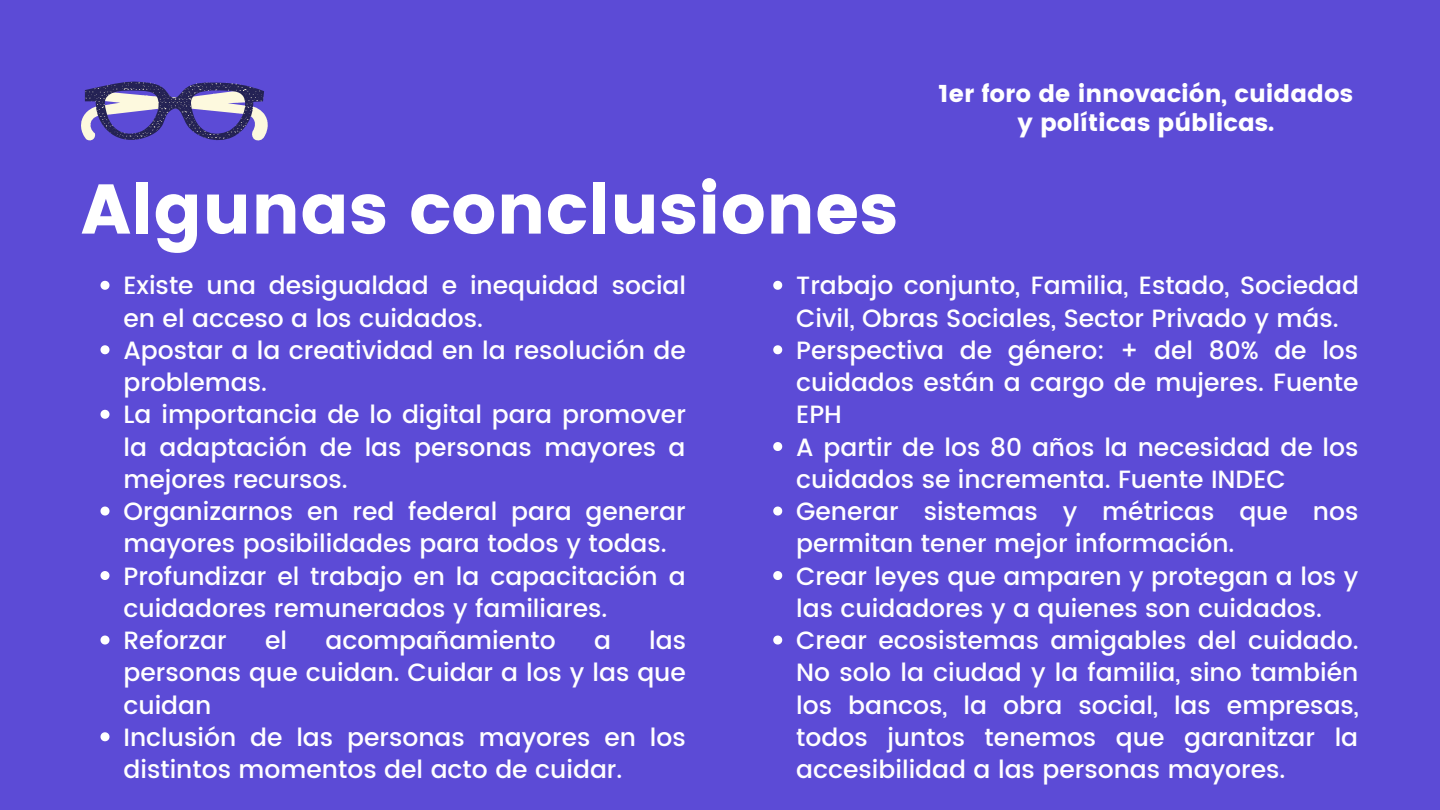
<style>
.page{position:relative;width:1440px;height:810px;background:#5c4bd6}
.page>*{position:absolute;margin:0;border:0;box-sizing:border-box;transform-origin:0 0}
.t1{font:70px "Poppins";color:#fff}
.t2{font:500 25px/32.2px "Poppins";color:#fff}
.t3{font:24.1px/28.9px "Poppins";color:#fff;text-align:center}
</style>
<div class="page">
<svg style="left:81px;top:81px;width:187px;height:60px"></svg>
<svg style="left:100px;top:281px;width:10px;height:9px"></svg>
<svg style="left:100px;top:345px;width:10px;height:9px"></svg>
<svg style="left:100px;top:410px;width:10px;height:9px"></svg>
<svg style="left:100px;top:507px;width:10px;height:9px"></svg>
<svg style="left:100px;top:571px;width:10px;height:9px"></svg>
<svg style="left:100px;top:636px;width:10px;height:9px"></svg>
<svg style="left:100px;top:732px;width:10px;height:9px"></svg>
<svg style="left:773px;top:281px;width:9px;height:9px"></svg>
<svg style="left:773px;top:345px;width:9px;height:9px"></svg>
<svg style="left:773px;top:442px;width:9px;height:9px"></svg>
<svg style="left:773px;top:507px;width:9px;height:9px"></svg>
<svg style="left:773px;top:571px;width:9px;height:9px"></svg>
<svg style="left:773px;top:636px;width:9px;height:9px"></svg>
<p class="t3" style="left:939px;top:80px;width:416px">1er foro de innovación, cuidados y políticas públicas.</p>
<p class="t1" style="left:81px;top:169px;width:819px">Algunas conclusiones</p>
<p class="t2" style="left:123px;top:270px;width:564px">Existe una desigualdad e inequidad social en el acceso a los cuidados.</p>
<p class="t2" style="left:123px;top:334px;width:564px">Apostar a la creatividad en la resolución de problemas.</p>
<p class="t2" style="left:123px;top:399px;width:564px;text-align:justify">La importancia de lo digital para promover la adaptación de las personas mayores a mejores recursos.</p>
<p class="t2" style="left:123px;top:495px;width:564px">Organizarnos en red federal para generar mayores posibilidades para todos y todas.</p>
<p class="t2" style="left:123px;top:560px;width:564px">Profundizar el trabajo en la capacitación a cuidadores remunerados y familiares.</p>
<p class="t2" style="left:123px;top:624px;width:105px">Reforzar</p>
<p class="t2" style="left:265px;top:624px;width:24px">el</p>
<p class="t2" style="left:325px;top:624px;width:232px">acompañamiento</p>
<p class="t2" style="left:594px;top:624px;width:18px">a</p>
<p class="t2" style="left:796px;top:270px;width:564px">Trabajo conjunto, Familia, Estado, Sociedad<br>Civil, Obras Sociales, Sector Privado y más.</p>
<p class="t2" style="left:796px;top:334px;width:564px;text-align:justify">Perspectiva de género: + del 80% de los cuidados están a cargo de mujeres. Fuente EPH</p>
<p class="t2" style="left:796px;top:431px;width:564px">A partir de los 80 años la necesidad de los cuidados se incrementa. Fuente INDEC</p>
<p class="t2" style="left:796px;top:495px;width:564px">Generar sistemas y métricas que nos permitan tener mejor información.</p>
<p class="t2" style="left:796px;top:560px;width:564px">Crear leyes que amparen y protegan a los y las cuidadores y a quienes son cuidados.</p>
<p class="t2" style="left:796px;top:624px;width:564px;text-align:justify">Crear ecosistemas amigables del cuidado.<br>No solo la ciudad y la familia, sino también los bancos, la obra social, las empresas, todos juntos tenemos que garanitzar la accesibilidad a las personas mayores.</p>
<p class="t2" style="left:123px;top:624px;width:564px;text-align:justify;text-indent:526px">las personas que cuidan. Cuidar a los y las que cuidan</p>
<p class="t2" style="left:123px;top:721px;width:564px">Inclusión de las personas mayores en los distintos momentos del acto de cuidar.</p>
</div>
